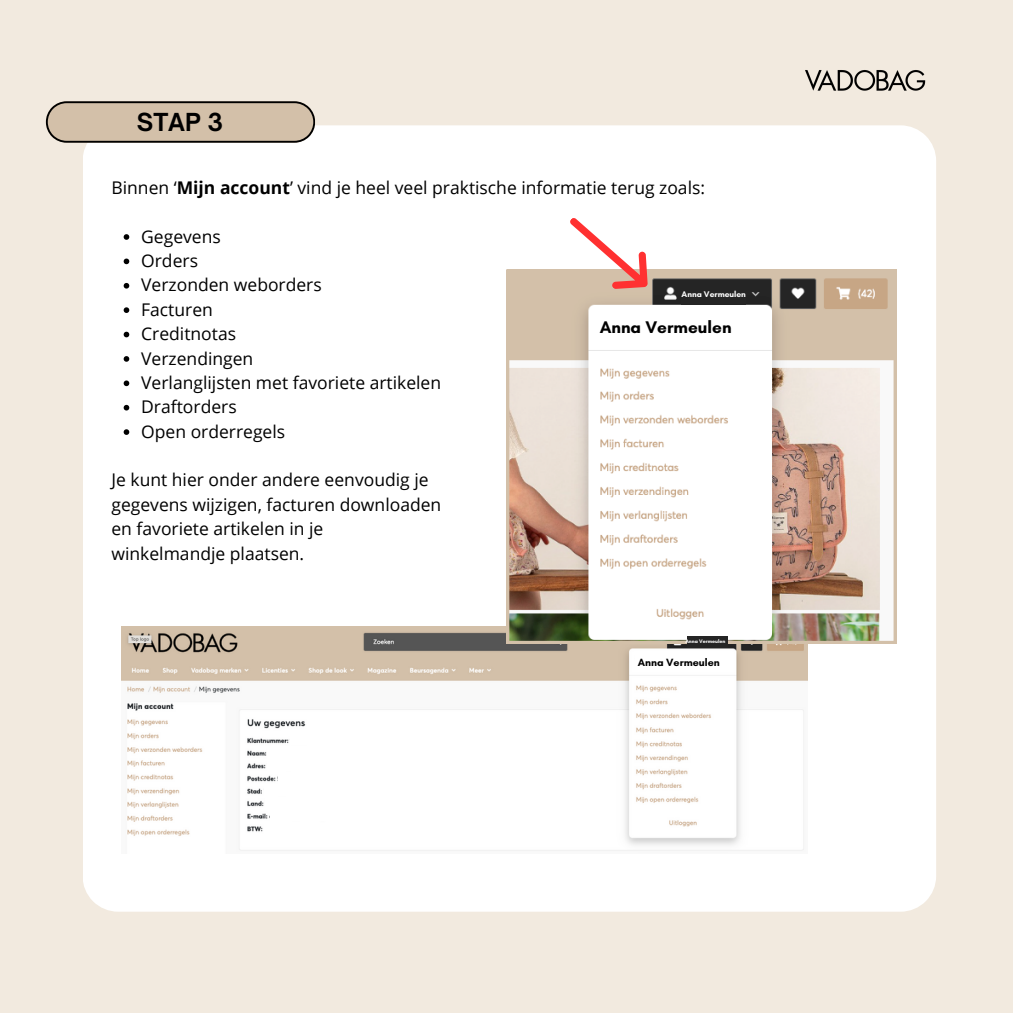
<style>
.page{position:relative;width:1013px;height:1013px;background:#fff}
.page>*{position:absolute;margin:0;border:0;box-sizing:border-box;transform-origin:0 0}
.t1{font:700 23.75px "Open Sauce One";color:#000}
.t2{font:17.5px/24.4px "Open Sans";color:#000}
.t3{font:700 17.12px "Glacial Indifference";color:#000}
.t4{font:700 10.62px "Glacial Indifference";color:#000}
.t5{font:700 8.38px "Glacial Indifference";color:#fff}
.t6{font:700 5.25px "Glacial Indifference";color:#fff}
.s1{font-weight:700}
</style>
<div class="page">
<div style="left:0;top:0;width:1012px;height:1012px;background:#f2eadf"></div>
<div style="left:83px;top:125px;width:853px;height:786px;background:#fff"></div>
<svg style="left:46px;top:101px;width:269px;height:42px;background:#bfaf9a"></svg>
<svg style="left:124px;top:234px;width:5px;height:6px"></svg>
<svg style="left:124px;top:258px;width:5px;height:6px"></svg>
<svg style="left:124px;top:283px;width:5px;height:5px"></svg>
<svg style="left:124px;top:307px;width:5px;height:6px"></svg>
<svg style="left:124px;top:332px;width:5px;height:5px"></svg>
<svg style="left:124px;top:356px;width:5px;height:6px"></svg>
<svg style="left:124px;top:380px;width:5px;height:6px"></svg>
<svg style="left:124px;top:405px;width:5px;height:5px"></svg>
<svg style="left:124px;top:429px;width:5px;height:6px"></svg>
<img style="left:805px;top:70px;width:121px;height:21px">
<img style="left:121px;top:626px;width:405px;height:227px">
<img style="left:526px;top:643px;width:281px;height:210px">
<svg style="left:506px;top:270px;width:390px;height:373px"></svg>
<div style="left:597px;top:311px;width:130px;height:27px;background:#fff"></div>
<div style="left:681px;top:286px;width:65px;height:18px;background:#252525"></div>
<div style="left:635px;top:652px;width:81px;height:16px;background:#fff"></div>
<div style="left:687px;top:636px;width:40px;height:11px;background:#252525"></div>
<div style="left:290px;top:734px;width:44px;height:11px;background:#fff"></div>
<svg style="left:555px;top:201px;width:107px;height:103px;background:#edd4cd"></svg>
<div style="left:267px;top:747px;width:45px;height:11px;background:#fff"></div>
<div style="left:267px;top:760px;width:45px;height:11px;background:#fff"></div>
<div style="left:278px;top:774px;width:44px;height:10px;background:#fff"></div>
<div style="left:264px;top:784px;width:45px;height:11px;background:#fff"></div>
<div style="left:265px;top:797px;width:45px;height:11px;background:#fff"></div>
<div style="left:269px;top:810px;width:65px;height:11px;background:#fff"></div>
<p class="t1" style="left:137px;top:107px;width:88px">STAP 3</p>
<h1 class="t2" style="left:111px;top:175px;width:595px">Binnen ‘<span class="s1">Mijn account</span>’ vind je heel veel praktische informatie terug zoals:</h1>
<h3 class="t2" style="left:141px;top:224px;width:81px">Gegevens</h3>
<p class="t2" style="left:141px;top:248px;width:58px">Orders</p>
<p class="t2" style="left:141px;top:272px;width:182px">Verzonden weborders</p>
<p class="t2" style="left:141px;top:297px;width:73px">Facturen</p>
<p class="t2" style="left:141px;top:321px;width:96px">Creditnotas</p>
<p class="t2" style="left:141px;top:345px;width:114px">Verzendingen</p>
<p class="t2" style="left:141px;top:370px;width:301px">Verlanglijsten met favoriete artikelen</p>
<p class="t2" style="left:141px;top:394px;width:97px">Draftorders</p>
<p class="t2" style="left:141px;top:419px;width:145px">Open orderregels</p>
<p class="t2" style="left:111px;top:467px;width:331px">Je kunt hier onder andere eenvoudig je gegevens wijzigen, facturen downloaden en favoriete artikelen in je winkelmandje plaatsen.</p>
<p class="t5" style="left:681px;top:289px;width:66px">Anna Vermeulen</p>
<h2 class="t3" style="left:599px;top:317px;width:133px">Anna Vermeulen</h2>
<h4 class="t6" style="left:685px;top:638px;width:42px">Anna Vermeulen</h4>
<p class="t4" style="left:637px;top:655px;width:84px">Anna Vermeulen</p>
</div>
